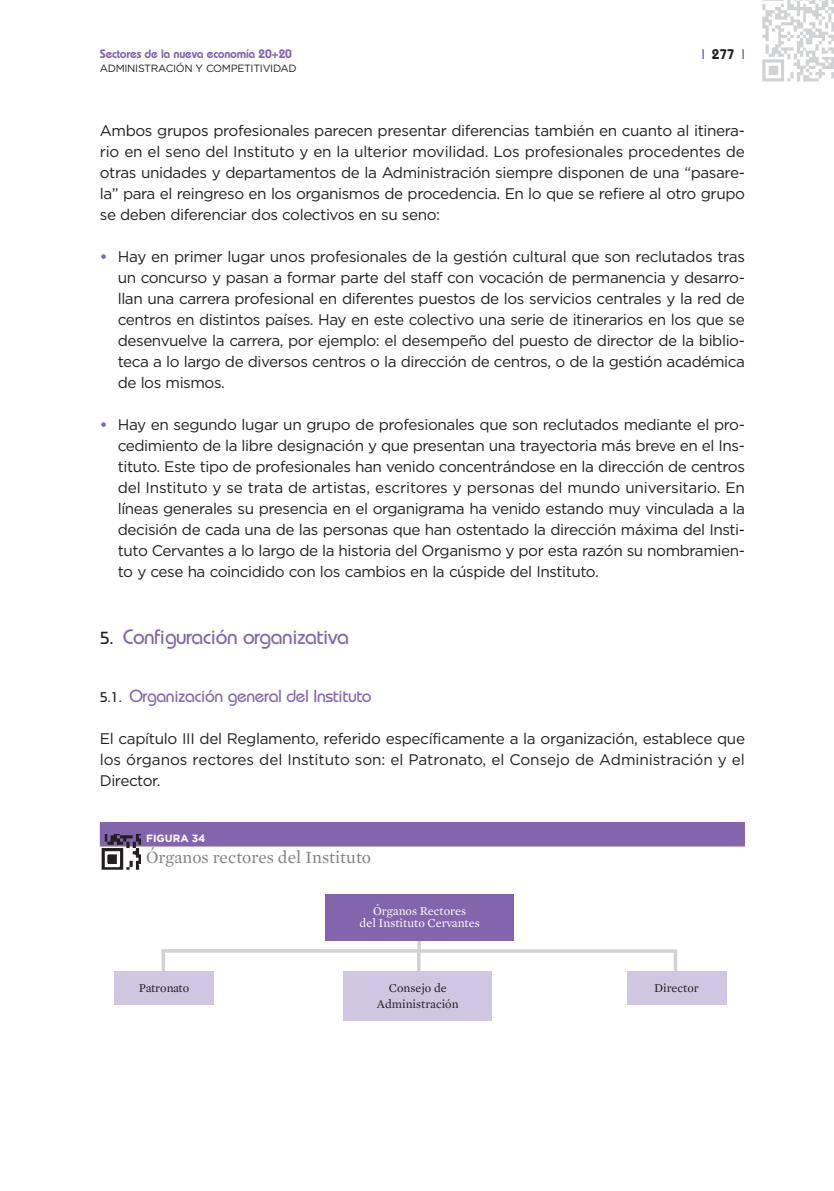
<style>
.page{position:relative;width:834px;height:1191px;background:#fff}
.page>*{position:absolute;margin:0;border:0;box-sizing:border-box;transform-origin:0 0}
.t1{font:500 21px "Bauhaus";letter-spacing:-.02em;color:#8265ac}
.t2{font:500 17.5px "Bauhaus";letter-spacing:-.02em;color:#8265ac}
.t3{font:17.5px "Mercury Text G1";color:#808285}
.t4{font:15.4px/21px "Gotham";letter-spacing:-.03em;color:#231f20;text-align:justify}
.t5{font:600 14px "Bauhaus";color:#231f20}
.t6{font:12.25px/12.2px "Mercury Text G1";color:#fff;text-align:center}
.t7{font:12.25px "Mercury Text G1";color:#231f20}
.t8{font:600 12.25px "Bauhaus";letter-spacing:-.02em;color:#8265ac}
.t9{font:12.25px "Mercury Text G1";letter-spacing:-.02em;color:#231f20}
.t10{font:10.5px "Gotham";letter-spacing:-.03em;color:#231f20}
.t11{font:700 10.5px "Gotham";color:#fff}
.s1{color:#8265ac}
.s2{font-weight:700;color:#8265ac}
.s3{font-size:17.5px;color:#231f20}
.s4{font-size:14px;color:#231f20}
</style>
<div class="page">
<div style="left:100px;top:822px;width:645px;height:24px;background:#8265ac"></div>
<svg style="left:161px;top:940px;width:517px;height:31px"></svg>
<div style="left:325px;top:894px;width:189px;height:46px;background:#8265ac"></div>
<div style="left:114px;top:971px;width:100px;height:34px;background:#d0c6e1"></div>
<div style="left:627px;top:971px;width:99px;height:34px;background:#d0c6e1"></div>
<hr style="left:417px;top:951px;width:3px;height:23px;background:#d1d2d4">
<div style="left:343px;top:971px;width:149px;height:50px;background:#d0c6e1"></div>
<img style="left:102px;top:835px;width:39px;height:35px">
<img style="left:762px;top:0;width:72px;height:82px">
<p class="t8" style="left:100px;top:50px;width:194px">Sectores de la nueva economía 20+20</p>
<p class="t5" style="left:701px;top:50px;width:45px"><span class="s1">|</span> 277 <span class="s1">|</span></p>
<p class="t10" style="left:100px;top:65px;width:198px">ADMINISTRACIÓN Y COMPETITIVIDAD</p>
<p class="t4" style="left:100px;top:121px;width:646px">Ambos grupos profesionales parecen presentar diferencias también en cuanto al itinera&shy;rio en el seno del Instituto y en la ulterior movilidad. Los profesionales procedentes de otras unidades y departamentos de la Administración siempre disponen de una “pasare&shy;la” para el reingreso en los organismos de procedencia. En lo que se refiere al otro grupo se deben diferenciar dos colectivos en su seno:</p>
<p class="t4" style="left:118px;top:247px;width:628px;text-indent:-18px"><span class="s2">•</span> Hay en primer lugar unos profesionales de la gestión cultural que son reclutados tras un concurso y pasan a formar parte del staff con vocación de permanencia y desarro&shy;llan una carrera profesional en diferentes puestos de los servicios centrales y la red de centros en distintos países. Hay en este colectivo una serie de itinerarios en los que se desenvuelve la carrera, por ejemplo: el desempeño del puesto de director de la biblio&shy;teca a lo largo de diversos centros o la dirección de centros, o de la gestión académica de los mismos.</p>
<p class="t4" style="left:118px;top:415px;width:628px;text-indent:-18px"><span class="s2">•</span> Hay en segundo lugar un grupo de profesionales que son reclutados mediante el pro&shy;cedimiento de la libre designación y que presentan una trayectoria más breve en el Ins&shy;tituto. Este tipo de profesionales han venido concentrándose en la dirección de centros del Instituto y se trata de artistas, escritores y personas del mundo universitario. En líneas generales su presencia en el organigrama ha venido estando muy vinculada a la decisión de cada una de las personas que han ostentado la dirección máxima del Insti&shy;tuto Cervantes a lo largo de la historia del Organismo y por esta razón su nombramien&shy;to y cese ha coincidido con los cambios en la cúspide del Instituto.</p>
<h1 class="t1" style="left:100px;top:629px;width:250px"><span class="s3">5.</span> Configuración organizativa</h1>
<p class="t2" style="left:100px;top:689px;width:273px"><span class="s4">5.1.</span> Organización general del Instituto</p>
<p class="t4" style="left:100px;top:729px;width:647px">El capítulo III del Reglamento, referido específicamente a la organización, establece que los órganos rectores del Instituto son: el Patronato, el Consejo de Administración y el Director.</p>
<p class="t11" style="left:146px;top:834px;width:61px">FIGURA 34</p>
<p class="t3" style="left:146px;top:849px;width:226px">Órganos rectores del Instituto</p>
<p class="t6" style="left:359px;top:905px;width:122px">Órganos Rectores<br>del Instituto Cervantes</p>
<p class="t9" style="left:139px;top:983px;width:52px">Patronato</p>
<p class="t7" style="left:389px;top:983px;width:60px">Consejo de</p>
<p class="t7" style="left:654px;top:983px;width:46px">Director</p>
<p class="t7" style="left:377px;top:998px;width:83px">Administración</p>
</div>
